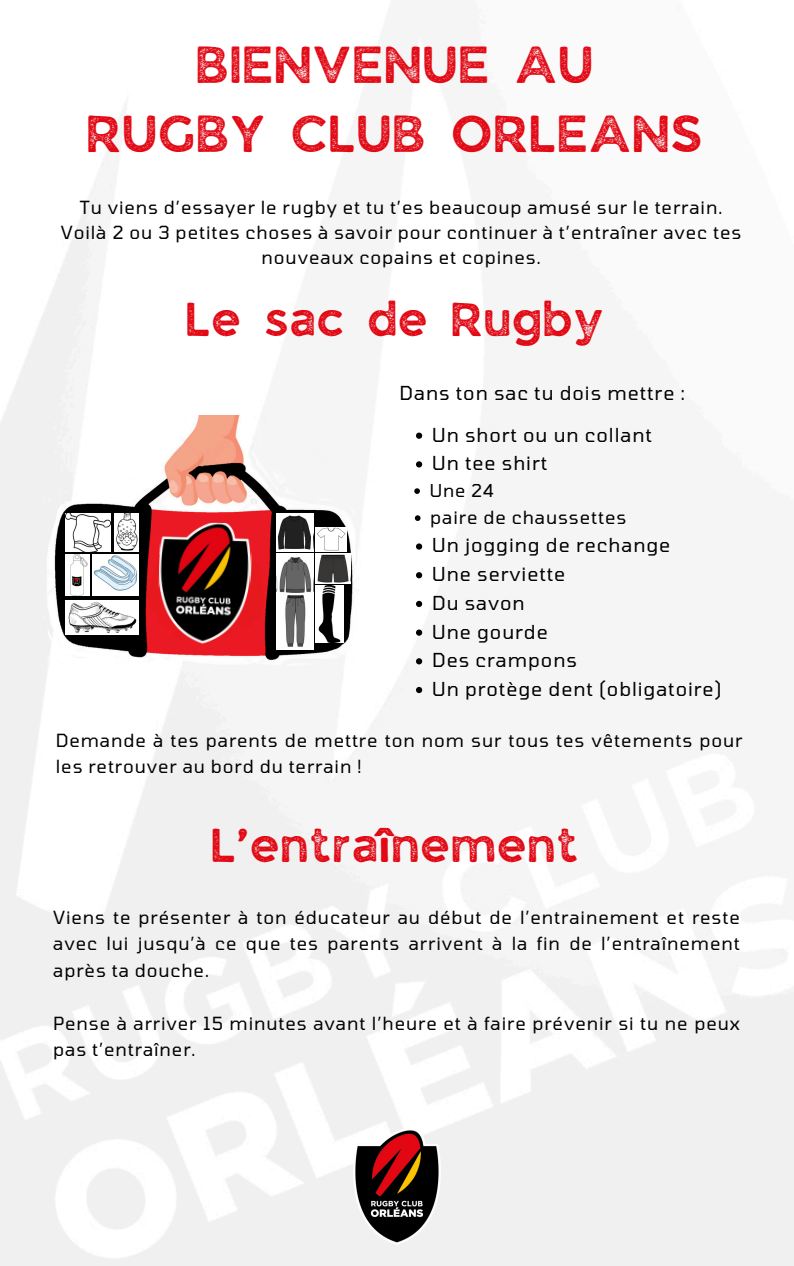
<style>
.page{position:relative;width:794px;height:1266px;background:#fff}
.page>*{position:absolute;margin:0;border:0;box-sizing:border-box;transform-origin:0 0}
.t1{font:49.2px/68.6px "JA Jaya Giri Sans Rough";color:#e20814;text-align:center}
.t2{font:45px "JA Jaya Giri Sans Rough";color:#e20814}
.t3{font:19.12px "Tomorrow";letter-spacing:.05em;color:#010101}
.t4{font:18px/26.4px "Tomorrow";letter-spacing:.05em;color:#010101}
.t5{font:17.62px "Tomorrow";color:#010101}
</style>
<div class="page">
<img style="left:0;top:104px;width:793px;height:1162px">
<img style="left:353px;top:1128px;width:87px;height:116px">
<img style="left:44px;top:415px;width:319px;height:250px">
<svg style="left:152px;top:539px;width:5px;height:101px"></svg>
<img style="left:157px;top:521px;width:95px;height:124px">
<img style="left:65px;top:514px;width:46px;height:37px">
<img style="left:114px;top:514px;width:25px;height:37px">
<img style="left:65px;top:555px;width:24px;height:40px">
<svg style="left:74px;top:578px;width:5px;height:7px"></svg>
<img style="left:92px;top:555px;width:47px;height:40px">
<img style="left:65px;top:600px;width:74px;height:35px">
<img style="left:276px;top:514px;width:37px;height:37px">
<img style="left:276px;top:553px;width:37px;height:96px">
<img style="left:316px;top:527px;width:31px;height:24px">
<img style="left:316px;top:553px;width:35px;height:31px">
<img style="left:316px;top:586px;width:27px;height:56px">
<svg style="left:416px;top:432px;width:6px;height:7px"></svg>
<svg style="left:416px;top:461px;width:6px;height:6px"></svg>
<svg style="left:414px;top:488px;width:5px;height:6px"></svg>
<svg style="left:414px;top:515px;width:6px;height:6px"></svg>
<svg style="left:416px;top:543px;width:6px;height:6px"></svg>
<svg style="left:416px;top:572px;width:6px;height:6px"></svg>
<svg style="left:416px;top:601px;width:6px;height:6px"></svg>
<svg style="left:416px;top:629px;width:6px;height:7px"></svg>
<svg style="left:416px;top:658px;width:6px;height:6px"></svg>
<svg style="left:416px;top:687px;width:6px;height:6px"></svg>
<p class="t1" style="left:88px;top:35px;width:618px">BIENVENUE AU<br>RUGBY CLUB ORLEANS</p>
<p class="t4" style="left:80px;top:194px;width:643px">Tu viens d’essayer le rugby et tu t’es beaucoup amusé sur le terrain.</p>
<h2 class="t4" style="left:61px;top:220px;width:681px;line-height:24.8px;text-align:center">Voilà 2 ou 3 petites choses à savoir pour continuer à t’entraîner avec tes nouveaux copains et copines.</h2>
<p class="t2" style="left:187px;top:301px;width:420px">Le sac de Rugby</p>
<p class="t3" style="left:399px;top:381px;width:287px">Dans ton sac tu dois mettre :</p>
<p class="t3" style="left:432px;top:422px;width:221px">Un short ou un collant</p>
<p class="t3" style="left:432px;top:451px;width:116px">Un tee shirt</p>
<p class="t5" style="left:429px;top:479px;width:66px">Une 24</p>
<p class="t4" style="left:430px;top:503px;width:197px">paire de chaussettes</p>
<p class="t3" style="left:432px;top:533px;width:239px">Un jogging de rechange</p>
<p class="t3" style="left:432px;top:562px;width:135px">Une serviette</p>
<p class="t3" style="left:432px;top:591px;width:94px">Du savon</p>
<p class="t3" style="left:432px;top:619px;width:117px">Une gourde</p>
<p class="t3" style="left:432px;top:648px;width:146px">Des crampons</p>
<p class="t3" style="left:432px;top:677px;width:290px">Un protège dent (obligatoire)</p>
<p class="t4" style="left:56px;top:726px;width:687px">Demande à tes parents de mettre ton nom sur tous tes vêtements pour les retrouver au bord du terrain !</p>
<p class="t2" style="left:213px;top:827px;width:370px">L’entraînement</p>
<h2 class="t4" style="left:53px;top:903px;width:687px;text-align:justify">Viens te présenter à ton éducateur au début de l’entrainement et reste avec lui jusqu’à ce que tes parents arrivent à la fin de l’entraînement après ta douche.</h2>
<p class="t4" style="left:53px;top:1009px;width:687px">Pense à arriver 15 minutes avant l’heure et à faire prévenir si tu ne peux pas t’entraîner.</p>
</div>
